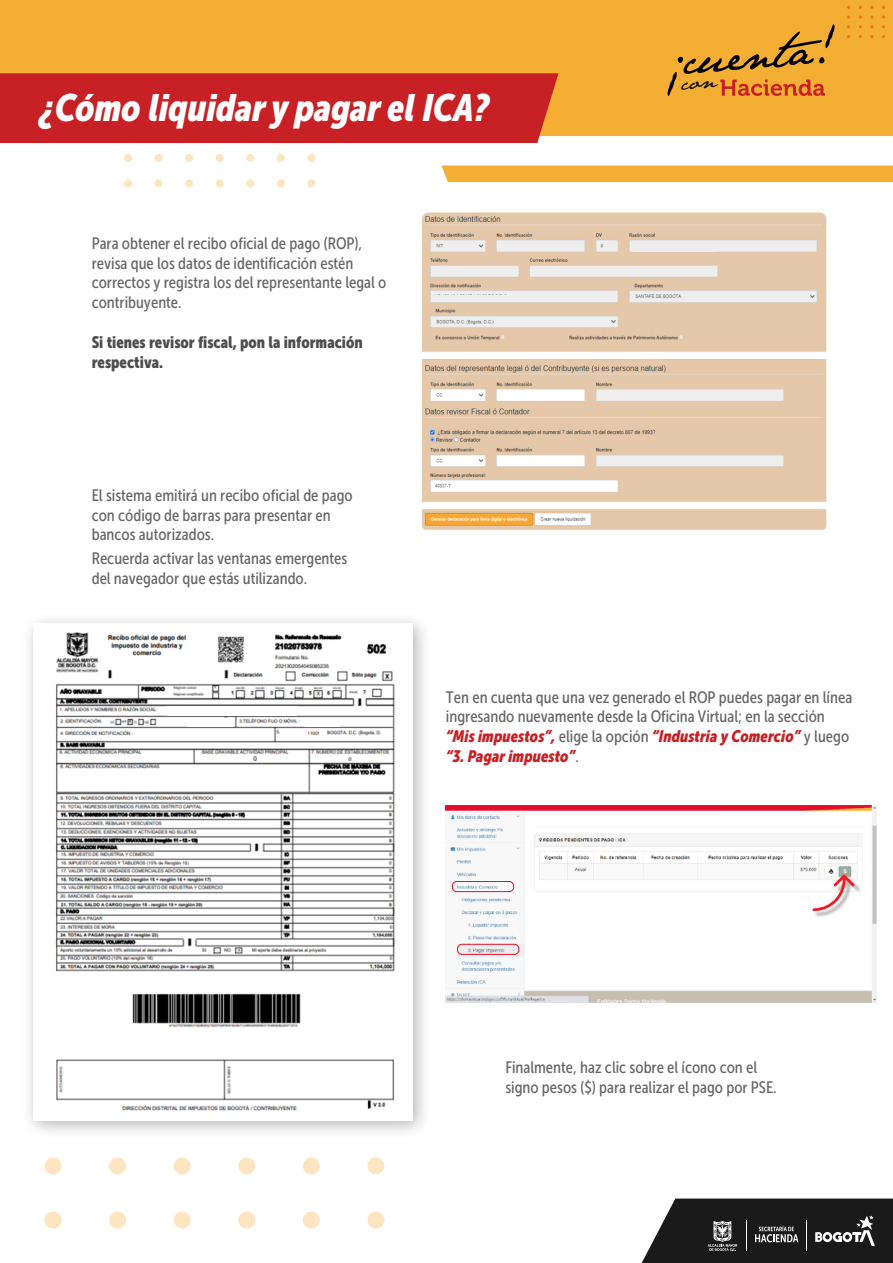
<style>
.page{position:relative;width:893px;height:1263px;background:#fff}
.page>*{position:absolute;margin:0;border:0;box-sizing:border-box;transform-origin:0 0}
.t1{font:italic 37.8px "Museo Sans Condensed 900";color:#fff}
.t2{font:16.5px/19.8px "Museo Sans Condensed 500";color:#666}
.t3{font:italic 16.5px/19.8px "Museo Sans Condensed 900";color:#c72125}
.t4{font:16.5px/19.8px "Museo Sans Condensed 900";color:#4d4d4d}
.s1{font-family:"Museo Sans Condensed 500";font-style:normal;color:#666}
</style>
<div class="page">
<div style="left:124px;top:154px;width:8px;height:8px;background:#fce5c1;border-radius:50%"></div>
<div style="left:155px;top:154px;width:8px;height:8px;background:#fce5c1;border-radius:50%"></div>
<div style="left:185px;top:154px;width:8px;height:8px;background:#fce5c1;border-radius:50%"></div>
<div style="left:216px;top:154px;width:8px;height:8px;background:#fce5c1;border-radius:50%"></div>
<div style="left:246px;top:154px;width:8px;height:8px;background:#fce5c1;border-radius:50%"></div>
<div style="left:277px;top:154px;width:8px;height:8px;background:#fce5c1;border-radius:50%"></div>
<div style="left:307px;top:154px;width:8px;height:8px;background:#fce5c1;border-radius:50%"></div>
<svg style="left:124px;top:179px;width:8px;height:9px"></svg>
<div style="left:155px;top:179px;width:8px;height:9px;background:#fce5c1;border-radius:50%"></div>
<svg style="left:185px;top:179px;width:8px;height:9px"></svg>
<div style="left:216px;top:179px;width:8px;height:9px;background:#fce5c1;border-radius:50%"></div>
<div style="left:246px;top:179px;width:8px;height:9px;background:#fce5c1;border-radius:50%"></div>
<svg style="left:277px;top:179px;width:8px;height:9px"></svg>
<div style="left:307px;top:179px;width:8px;height:9px;background:#fce5c1;border-radius:50%"></div>
<div style="left:45px;top:1157px;width:17px;height:17px;background:#fce5c1;border-radius:50%"></div>
<div style="left:109px;top:1157px;width:17px;height:17px;background:#fce5c1;border-radius:50%"></div>
<div style="left:174px;top:1157px;width:17px;height:17px;background:#fce5c1;border-radius:50%"></div>
<div style="left:238px;top:1157px;width:17px;height:17px;background:#fce5c1;border-radius:50%"></div>
<div style="left:303px;top:1157px;width:17px;height:17px;background:#fce5c1;border-radius:50%"></div>
<div style="left:367px;top:1157px;width:17px;height:17px;background:#fce5c1;border-radius:50%"></div>
<div style="left:45px;top:1211px;width:17px;height:17px;background:#fce5c1;border-radius:50%"></div>
<div style="left:109px;top:1211px;width:17px;height:17px;background:#fce5c1;border-radius:50%"></div>
<div style="left:174px;top:1211px;width:17px;height:17px;background:#fce5c1;border-radius:50%"></div>
<div style="left:238px;top:1211px;width:17px;height:17px;background:#fce5c1;border-radius:50%"></div>
<div style="left:303px;top:1211px;width:17px;height:17px;background:#fce5c1;border-radius:50%"></div>
<div style="left:367px;top:1211px;width:17px;height:17px;background:#fce5c1;border-radius:50%"></div>
<div style="left:0;top:0;width:893px;height:135px;background:#f5ae34"></div>
<div style="left:0;top:73px;width:558px;height:70px;background:#c72125"></div>
<div style="left:442px;top:165px;width:451px;height:17px;background:#f5ae34"></div>
<img style="left:422px;top:212px;width:405px;height:318px">
<div style="left:499px;top:244px;width:24px;height:5px;background:#eee"></div>
<div style="left:633px;top:243px;width:84px;height:9px;background:#eee"></div>
<div style="left:434px;top:269px;width:29px;height:7px;background:#eee"></div>
<div style="left:533px;top:269px;width:66px;height:5px;background:#eee"></div>
<div style="left:434px;top:295px;width:81px;height:7px;background:#eee"></div>
<div style="left:499px;top:391px;width:29px;height:8px;background:#fff"></div>
<div style="left:499px;top:456px;width:29px;height:8px;background:#fff"></div>
<div style="left:599px;top:391px;width:73px;height:8px;background:#eee"></div>
<div style="left:599px;top:456px;width:73px;height:8px;background:#eee"></div>
<img style="left:55px;top:632px;width:340px;height:479px">
<div style="left:167px;top:706px;width:130px;height:9px;background:#fff"></div>
<div style="left:187px;top:718px;width:45px;height:8px;background:#fff"></div>
<div style="left:305px;top:718px;width:35px;height:8px;background:#fff"></div>
<div style="left:135px;top:730px;width:91px;height:9px;background:#fff"></div>
<div style="left:107px;top:688px;width:19px;height:6px;background:#fff"></div>
<div style="left:330px;top:778px;width:41px;height:9px;background:#fff"></div>
<img style="left:446px;top:805px;width:430px;height:197px">
<img style="left:813px;top:875px;width:50px;height:45px">
<svg style="left:812px;top:874px;width:43px;height:37px"></svg>
<div style="left:452px;top:881px;width:62px;height:11px;border:1px solid #e50d2d;border-radius:4px"></div>
<div style="left:457px;top:944px;width:62px;height:11px;border:1px solid #e50d2d;border-radius:4px"></div>
<div style="left:545px;top:865px;width:18px;height:9px;background:#f9f9f9"></div>
<div style="left:602px;top:865px;width:33px;height:9px;background:#f9f9f9"></div>
<div style="left:647px;top:865px;width:45px;height:9px;background:#f9f9f9"></div>
<div style="left:731px;top:865px;width:28px;height:11px;background:#f9f9f9"></div>
<svg style="left:668px;top:24px;width:166px;height:72px"></svg>
<svg style="left:641px;top:1198px;width:252px;height:65px;background:#3b3b3b"></svg>
<h1 class="t1" style="left:40px;top:86px;width:451px">¿Cómo liquidar y pagar el ICA?</h1>
<p class="t2" style="left:92px;top:233px;width:296px">Para obtener el recibo oficial de pago (ROP), revisa que los datos de identificación estén correctos y registra los del representante legal o contribuyente.</p>
<p class="t4" style="left:92px;top:332px;width:272px">Si tienes revisor fiscal, pon la información respectiva.</p>
<p class="t2" style="left:92px;top:485px;width:263px">El sistema emitirá un recibo oficial de pago con código de barras para presentar en bancos autorizados.</p>
<p class="t2" style="left:92px;top:548px;width:257px">Recuerda activar las ventanas emergentes del navegador que estás utilizando.</p>
<p class="t2" style="left:446px;top:687px;width:408px">Ten en cuenta que una vez generado el ROP puedes pagar en línea ingresando nuevamente desde la Oficina Virtual; en la sección</p>
<p class="t3" style="left:446px;top:726px;width:405px">“Mis impuestos”, <span class="s1">elige la opción</span> “Industria y Comercio” <span class="s1">y luego </span>“3. Pagar impuesto”<span class="s1">.</span></p>
<p class="t2" style="left:505px;top:1058px;width:273px">Finalmente, haz clic sobre el ícono con el signo pesos ($) para realizar el pago por PSE.</p>
</div>
